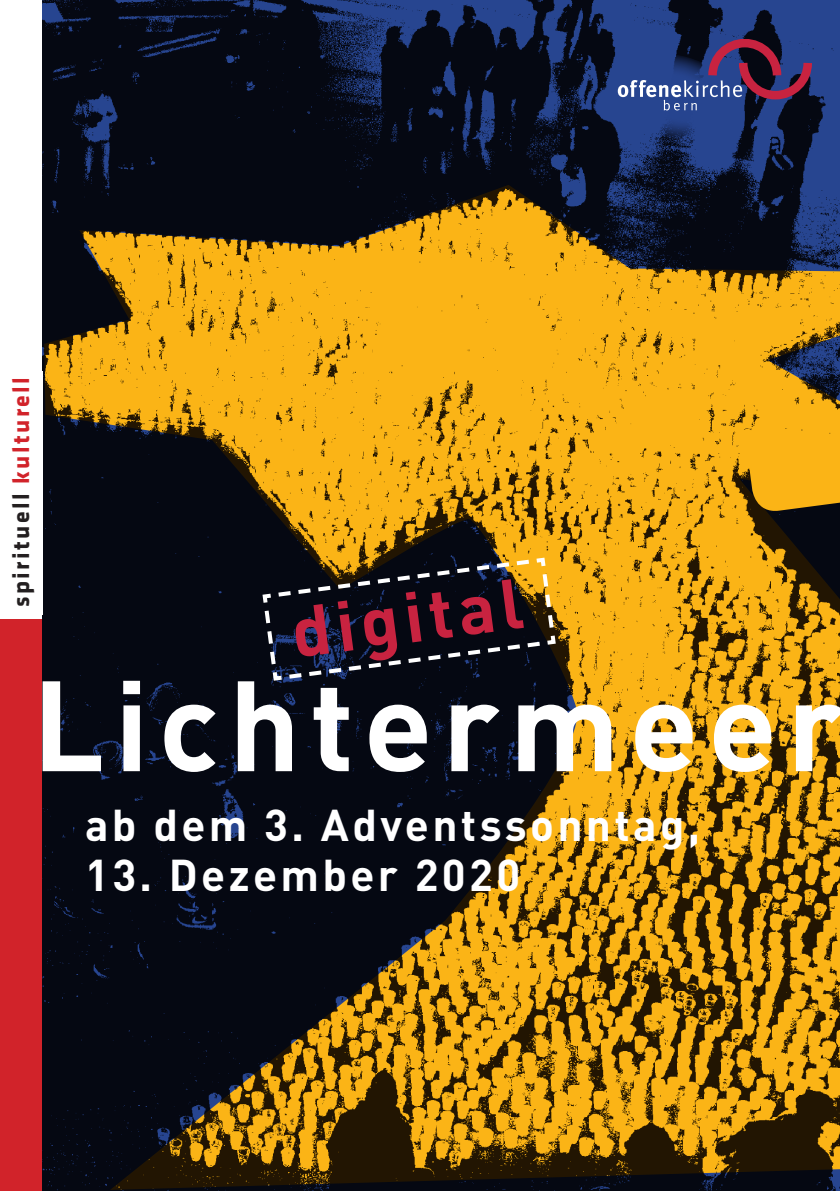
<style>
.page{position:relative;width:840px;height:1191px;background:#fff}
.page>*{position:absolute;margin:0;border:0;box-sizing:border-box;transform-origin:0 0}
.t1{font:700 126.2px "DIN";letter-spacing:.075em;color:#fff}
.t2{font:700 70px "DIN";color:#c82340}
.t3{font:700 44px "DIN";letter-spacing:.075em;color:#fff}
.t4{font:700 24px "Klavika";letter-spacing:.1em;color:#231f20}
.s1{color:#d1232a}
</style>
<div class="page">
<div style="left:0;top:619px;width:839px;height:572px;background:#d1232a"></div>
<img style="left:43px;top:0;width:796px;height:1191px">
<svg style="left:745px;top:412px;width:94px;height:102px;background:#e4a314"></svg>
<svg style="left:603px;top:39px;width:208px;height:110px;background:#32396e"></svg>
<svg style="left:260px;top:555px;width:297px;height:128px;background:#201f21"></svg>
<p class="t4" style="left:8px;top:607px;width:231px;rotate:-90deg">spirituell <span class="s1">kulturell</span></p>
<h2 class="t2" style="left:286px;top:586px;width:234px;rotate:-7deg">digital</h2>
<h1 class="t1" style="left:32px;top:643px;width:813px">Lichtermeer</h1>
<p class="t3" style="left:85px;top:796px;width:616px">ab dem 3. Adventssonntag,</p>
<p class="t3" style="left:85px;top:846px;width:436px">13. Dezember 2020</p>
</div>
